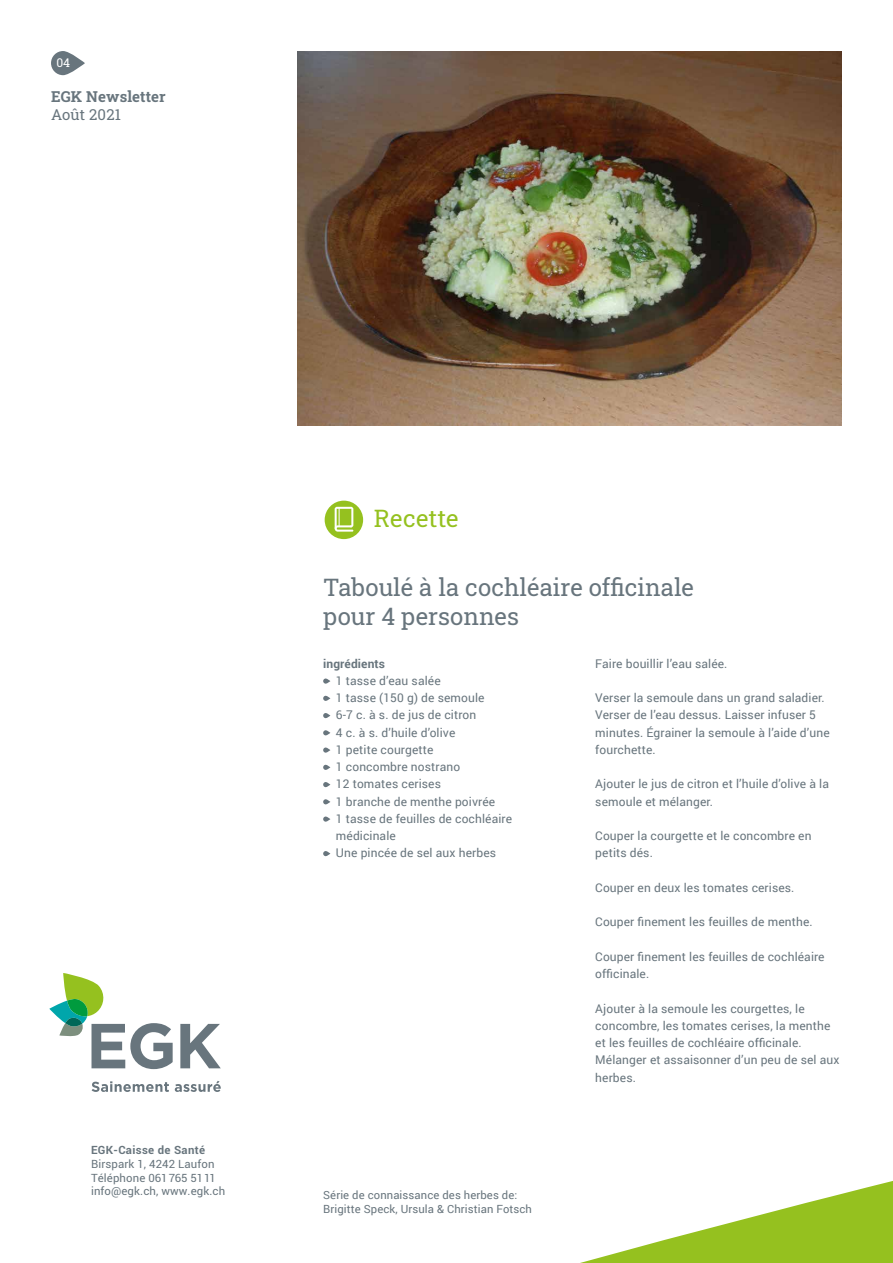
<style>
.page{position:relative;width:893px;height:1263px;background:#fff}
.page>*{position:absolute;margin:0;border:0;box-sizing:border-box;transform-origin:0 0}
.t1{font:24px/28.8px "Roboto Slab";color:#68757d}
.t2{font:24px "Roboto Slab";letter-spacing:.01em;color:#95c11f}
.t3{font:700 15px "Roboto Slab";letter-spacing:.01em;color:#68757d}
.t4{font:15px "Roboto Slab";letter-spacing:.01em;color:#68757d}
.t5{font:12px/17.2px "Roboto";letter-spacing:.01em;color:#68757d}
.t6{font:700 12px "Roboto";letter-spacing:.01em;color:#68757d}
.t7{font:12px "Roboto Slab";color:#fff}
.t8{font:11.4px/13.6px "Roboto";letter-spacing:.01em;color:#68757d}
.t9{font:700 11.4px "Roboto";letter-spacing:.03em;color:#68757d}
.t10{font:11.25px/13.5px "Roboto";letter-spacing:.01em;color:#68757d}
</style>
<div class="page">
<img style="left:298px;top:51px;width:544px;height:375px">
<svg style="left:51px;top:51px;width:34px;height:24px"></svg>
<svg style="left:580px;top:1181px;width:313px;height:82px;fill:#95c11f"></svg>
<div style="left:325px;top:501px;width:38px;height:38px;background:#95c11f;border-radius:50%"></div>
<svg style="left:335px;top:507px;width:18px;height:25px"></svg>
<svg style="left:92px;top:1081px;width:77px;height:11px"></svg>
<svg style="left:175px;top:1081px;width:46px;height:11px"></svg>
<svg style="left:49px;top:973px;width:124px;height:96px"></svg>
<svg style="left:180px;top:1024px;width:41px;height:44px"></svg>
<svg style="left:323px;top:678px;width:7px;height:6px"></svg>
<svg style="left:323px;top:696px;width:7px;height:5px"></svg>
<svg style="left:323px;top:713px;width:7px;height:5px"></svg>
<svg style="left:323px;top:730px;width:7px;height:5px"></svg>
<svg style="left:323px;top:747px;width:7px;height:6px"></svg>
<svg style="left:323px;top:765px;width:7px;height:5px"></svg>
<svg style="left:323px;top:782px;width:7px;height:5px"></svg>
<svg style="left:323px;top:799px;width:7px;height:5px"></svg>
<svg style="left:323px;top:816px;width:7px;height:6px"></svg>
<svg style="left:323px;top:851px;width:7px;height:5px"></svg>
<p class="t7" style="left:56px;top:54px;width:15px">04</p>
<p class="t3" style="left:51px;top:86px;width:116px">EGK Newsletter</p>
<p class="t4" style="left:51px;top:104px;width:71px">Août 2021</p>
<p class="t9" style="left:91px;top:1142px;width:116px">EGK-Caisse de Santé</p>
<p class="t8" style="left:91px;top:1157px;width:136px">Birspark 1, 4242 Laufon<br>Téléphone 061 765 5111 info@egk.ch, www.egk.ch</p>
<h1 class="t2" style="left:374px;top:502px;width:87px">Recette</h1>
<h1 class="t1" style="left:323px;top:572px;width:372px">Taboulé à la cochléaire officinale pour 4 personnes</h1>
<p class="t6" style="left:323px;top:655px;width:63px">ingrédients</p>
<p class="t5" style="left:336px;top:671px;width:178px">1 tasse d’eau salée<br>1 tasse (150 g) de semoule<br>6-7 c. à s. de jus de citron<br>4 c. à s. d’huile d’olive<br>1 petite courgette<br>1 concombre nostrano<br>12 tomates cerises<br>1 branche de menthe poivrée<br>1 tasse de feuilles de cochléaire médicinale<br>Une pincée de sel aux herbes</p>
<p class="t5" style="left:595px;top:654px;width:134px">Faire bouillir l’eau salée.</p>
<p class="t5" style="left:595px;top:689px;width:236px">Verser la semoule dans un grand saladier.<br>Verser de l’eau dessus. Laisser infuser 5 minutes. Égrainer la semoule à l’aide d’une fourchette.</p>
<p class="t5" style="left:595px;top:775px;width:235px">Ajouter le jus de citron et l’huile d’olive à la semoule et mélanger.</p>
<p class="t5" style="left:595px;top:827px;width:218px">Couper la courgette et le concombre en petits dés.</p>
<p class="t5" style="left:595px;top:878px;width:201px">Couper en deux les tomates cerises.</p>
<p class="t5" style="left:595px;top:913px;width:219px">Couper finement les feuilles de menthe.</p>
<p class="t5" style="left:595px;top:947px;width:231px">Couper finement les feuilles de cochléaire officinale.</p>
<p class="t5" style="left:595px;top:999px;width:246px">Ajouter à la semoule les courgettes, le concombre, les tomates cerises, la menthe et les feuilles de cochléaire officinale.<br>Mélanger et assaisonner d’un peu de sel aux herbes.</p>
<p class="t10" style="left:323px;top:1188px;width:210px">Série de connaissance des herbes de:<br>Brigitte Speck, Ursula &amp; Christian Fotsch</p>
</div>
